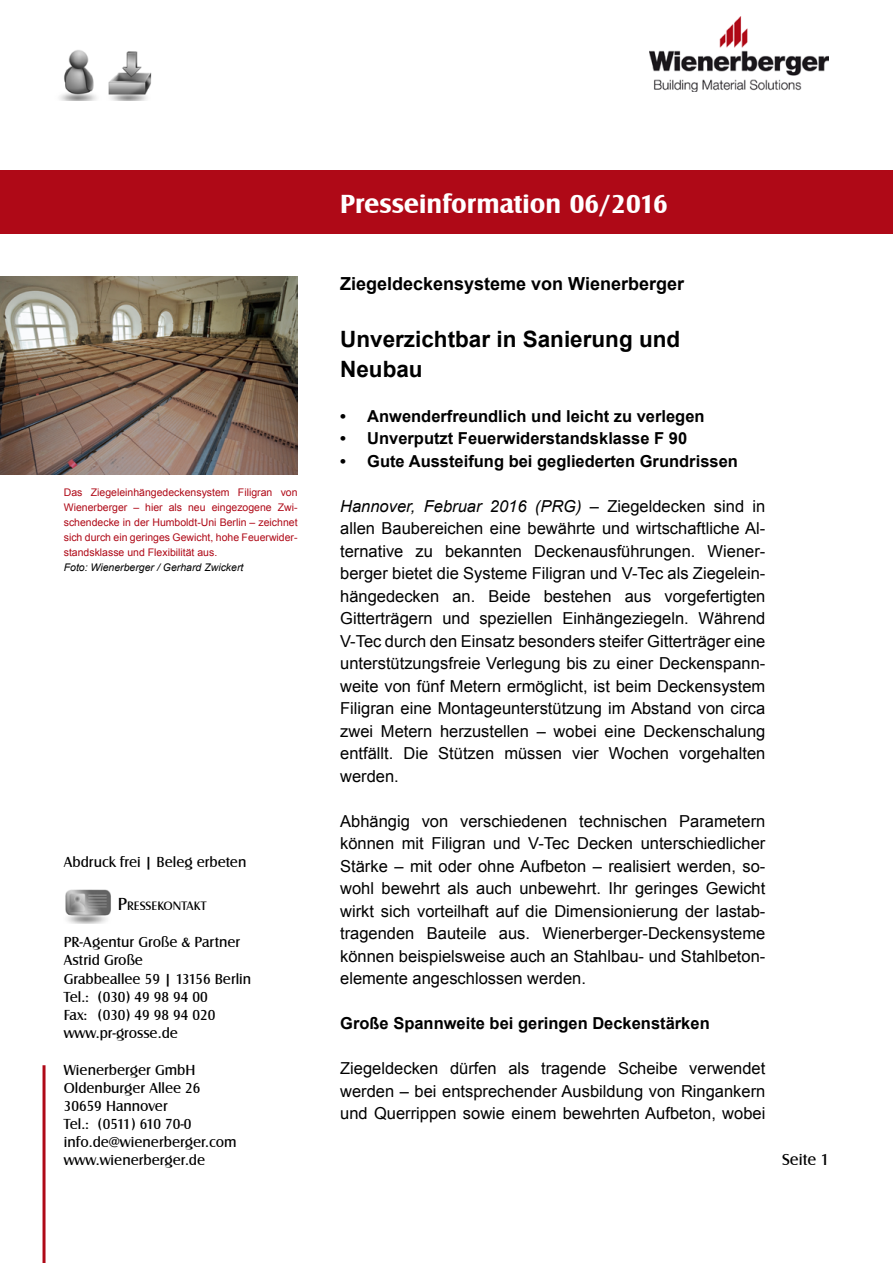
<style>
.page{position:relative;width:893px;height:1263px;background:#fff}
.page>*{position:absolute;margin:0;border:0;box-sizing:border-box;transform-origin:0 0}
.t1{font:700 27px "Castle T";color:#fff}
.t2{font:700 22.5px/30px "Arial";color:#000}
.t3{font:700 18px "Arial";color:#000}
.t4{font:16.5px/22.5px "Arial";color:#000;text-align:justify}
.t5{font:700 16.5px "Arial";color:#000}
.t6{font:16.5px "Castle T";color:#000}
.t7{font:15px/18px "Castle T";color:#000}
.t8{font:12.6px "Castle T";color:#000}
.t9{font:10.5px/15px "Arial";color:#af0917;text-align:justify}
.t10{font:italic 10.5px "Arial";color:#000}
.s1{font-size:18px}
.s2{font-style:italic}
</style>
<div class="page">
<div style="left:0;top:170px;width:893px;height:64px;background:#af0917"></div>
<img style="left:65px;top:889px;width:46px;height:35px">
<img style="left:60px;top:50px;width:92px;height:51px">
<img style="left:650px;top:17px;width:178px;height:74px">
<hr style="left:43px;top:1065px;width:3px;height:198px;background:#af0917">
<img style="left:0;top:276px;width:298px;height:198px">
<p class="t9" style="left:64px;top:485px;width:235px">Das Ziegeleinhängedeckensystem Filigran von Wienerberger – hier als neu eingezogene Zwi&shy;schendecke in der Humboldt-Uni Berlin – zeichnet sich durch ein geringes Gewicht, hohe Feuerwider&shy;standsklasse und Flexibilität aus.</p>
<p class="t10" style="left:64px;top:561px;width:181px">Foto: Wienerberger / Gerhard Zwickert</p>
<p class="t7" style="left:64px;top:853px;width:184px">Abdruck frei | Beleg erbeten</p>
<p class="t8" style="left:118px;top:899px;width:90px"><span class="s1">P</span>RESSEKONTAKT</p>
<p class="t7" style="left:64px;top:934px;width:189px">PR-Agentur Große &amp; Partner<br>Astrid Große<br>Grabbeallee 59 | 13156 Berlin<br>Tel.: (030) 49 98 94 00<br>Fax: (030) 49 98 94 020 www.pr-grosse.de</p>
<p class="t7" style="left:64px;top:1061px;width:174px">Wienerberger GmbH<br>Oldenburger Allee 26<br>30659 Hannover<br>Tel.: (0511) 610 70-0 info.de@wienerberger.com www.wienerberger.de</p>
<h1 class="t1" style="left:340px;top:189px;width:329px">Presseinformation 06/2016</h1>
<p class="t3" style="left:340px;top:271px;width:345px">Ziegeldeckensysteme von Wienerberger</p>
<h2 class="t2" style="left:340px;top:324px;width:342px">Unverzichtbar in Sanierung und<br>Neubau</h2>
<p class="t5" style="left:340px;top:405px;width:366px">• Anwenderfreundlich und leicht zu verlegen</p>
<p class="t5" style="left:340px;top:427px;width:349px">• Unverputzt Feuerwiderstandsklasse F 90</p>
<p class="t5" style="left:340px;top:450px;width:399px">• Gute Aussteifung bei gegliederten Grundrissen</p>
<p class="t4" style="left:340px;top:495px;width:427px"><span class="s2">Hannover, Februar 2016 (PRG) –</span> Ziegeldecken sind in allen Baubereichen eine bewährte und wirtschaftliche Al&shy;ternative zu bekannten Deckenausführungen. Wiener&shy;berger bietet die Systeme Filigran und V-Tec als Ziegelein&shy;hängedecken an. Beide bestehen aus vorgefertigten Gitterträgern und speziellen Einhängeziegeln. Während V-Tec durch den Einsatz besonders steifer Gitterträger eine unterstützungsfreie Verlegung bis zu einer Deckenspann&shy;weite von fünf Metern ermöglicht, ist beim Deckensystem Filigran eine Montageunterstützung im Abstand von circa zwei Metern herzustellen – wobei eine Deckenschalung entfällt. Die Stützen müssen vier Wochen vorgehalten werden.</p>
<p class="t4" style="left:340px;top:810px;width:427px">Abhängig von verschiedenen technischen Parametern können mit Filigran und V-Tec Decken unterschiedlicher Stärke – mit oder ohne Aufbeton – realisiert werden, so&shy;wohl bewehrt als auch unbewehrt. Ihr geringes Gewicht wirkt sich vorteilhaft auf die Dimensionierung der lastab&shy;tragenden Bauteile aus. Wienerberger-Deckensysteme können beispielsweise auch an Stahlbau- und Stahlbeton&shy;elemente angeschlossen werden.</p>
<p class="t5" style="left:340px;top:1012px;width:371px">Große Spannweite bei geringen Deckenstärken</p>
<p class="t4" style="left:340px;top:1057px;width:427px">Ziegeldecken dürfen als tragende Scheibe verwendet werden – bei entsprechender Ausbildung von Ringankern und Querrippen sowie einem bewehrten Aufbeton, wobei</p>
<p class="t6" style="left:782px;top:1150px;width:49px">Seite 1</p>
</div>
